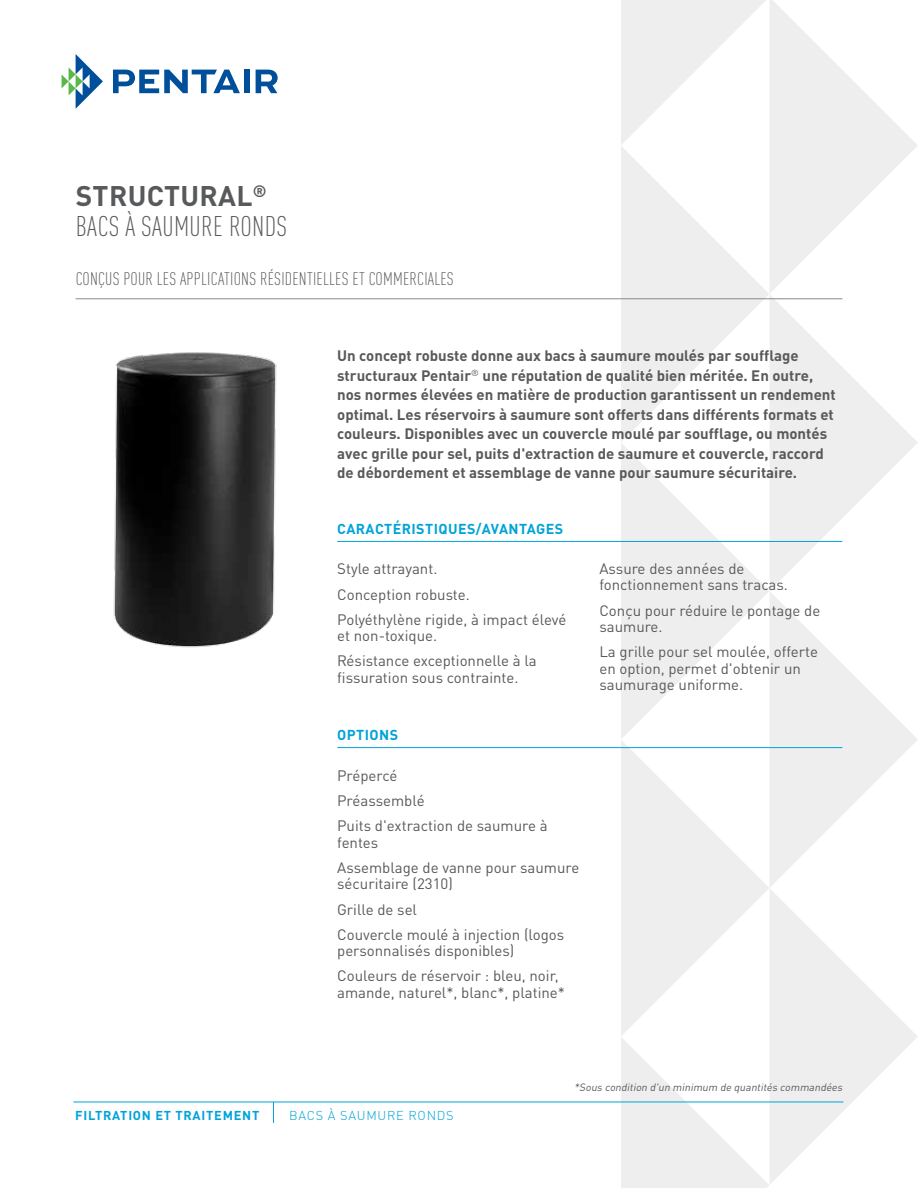
<style>
.page{position:relative;width:918px;height:1188px;background:#fff}
.page>*{position:absolute;margin:0;border:0;box-sizing:border-box;transform-origin:0 0}
.t1{font:300 condensed 28.05px/30px "DIN Pro";letter-spacing:.01em;color:#58595b}
.t2{font:300 condensed 18px "DIN Pro";letter-spacing:.01em;color:#58595b}
.t3{font:15px/25.2px "DIN Pro";color:#58595b}
.t4{font:700 15px/19.5px "DIN Pro";color:#58595b}
.t5{font:700 14.25px "DIN Pro";letter-spacing:.03em;color:#00a3d8}
.t6{font:700 12.75px "DIN Pro";letter-spacing:.06em;color:#00a3d8}
.t7{font:300 12.75px "DIN Pro";letter-spacing:.06em;color:#00a3d8}
.t8{font:italic 10.5px "DIN Pro";color:#58595b}
.s1{font-weight:700;font-stretch:normal}
</style>
<div class="page">
<svg style="left:621px;top:0;width:145px;height:145px"></svg>
<svg style="left:770px;top:0;width:148px;height:293px;fill:#eee"></svg>
<svg style="left:621px;top:146px;width:148px;height:296px;fill:#f0f0f0"></svg>
<svg style="left:769px;top:295px;width:149px;height:295px"></svg>
<svg style="left:621px;top:443px;width:148px;height:296px;fill:#f0f0f0"></svg>
<svg style="left:769px;top:592px;width:149px;height:295px;fill:#eee"></svg>
<svg style="left:621px;top:740px;width:148px;height:296px;fill:#eee"></svg>
<svg style="left:769px;top:889px;width:149px;height:295px;fill:#eee"></svg>
<svg style="left:621px;top:1037px;width:148px;height:151px"></svg>
<hr style="left:73px;top:1102px;width:770px;height:1px;background:#00a3d8">
<svg style="left:273px;top:1103px;width:1px;height:20px"></svg>
<svg style="left:62px;top:54px;width:41px;height:55px"></svg>
<svg style="left:113px;top:70px;width:127px;height:23px"></svg>
<div style="left:244px;top:70px;width:5px;height:23px;background:#004f9a"></div>
<svg style="left:256px;top:70px;width:22px;height:23px"></svg>
<hr style="left:76px;top:298px;width:766px;height:1px;background:#888a8d">
<img style="left:113px;top:352px;width:164px;height:296px">
<hr style="left:337px;top:541px;width:505px;height:1px;background:#00a3d8">
<hr style="left:337px;top:747px;width:505px;height:1px;background:#00a3d8">
<h1 class="t1" style="left:76px;top:179px;width:213px"><span class="s1">STRUCTURAL</span><sup>®<br></sup>BACS À SAUMURE RONDS</h1>
<p class="t2" style="left:76px;top:266px;width:380px">CONÇUS POUR LES APPLICATIONS RÉSIDENTIELLES ET COMMERCIALES</p>
<p class="t4" style="left:337px;top:344px;width:500px">Un concept robuste donne aux bacs à saumure moulés par soufflage structuraux Pentair<sup>®</sup> une réputation de qualité bien méritée. En outre, nos normes élevées en matière de production garantissent un rendement optimal. Les réservoirs à saumure sont offerts dans différents formats et couleurs. Disponibles avec un couvercle moulé par soufflage, ou montés avec grille pour sel, puits d'extraction de saumure et couvercle, raccord de débordement et assemblage de vanne pour saumure sécuritaire.</p>
<p class="t5" style="left:337px;top:517px;width:227px">CARACTÉRISTIQUES/AVANTAGES</p>
<p class="t3" style="left:337px;top:555px;width:231px">Style attrayant.<br>Conception robuste.<br>Polyéthylène rigide, à impact élevé</p>
<p class="t3" style="left:337px;top:622px;width:201px">et non-toxique.<br>Résistance exceptionnelle à la</p>
<p class="t3" style="left:337px;top:663px;width:183px">fissuration sous contrainte.</p>
<p class="t5" style="left:337px;top:723px;width:62px">OPTIONS</p>
<p class="t3" style="left:337px;top:761px;width:212px">Prépercé<br>Préassemblé<br>Puits d'extraction de saumure à</p>
<p class="t3" style="left:337px;top:828px;width:244px">fentes<br>Assemblage de vanne pour saumure</p>
<p class="t3" style="left:337px;top:870px;width:229px">sécuritaire (2310)<br>Grille de sel<br>Couvercle moulé à injection (logos</p>
<p class="t3" style="left:337px;top:937px;width:223px">personnalisés disponibles)<br>Couleurs de réservoir : bleu, noir,</p>
<p class="t3" style="left:337px;top:978px;width:229px">amande, naturel*, blanc*, platine*</p>
<p class="t3" style="left:599px;top:559px;width:190px;line-height:16.5px">Assure des années de fonctionnement sans tracas.</p>
<p class="t3" style="left:599px;top:600px;width:223px;line-height:16.5px">Conçu pour réduire le pontage de saumure.</p>
<p class="t3" style="left:599px;top:642px;width:220px;line-height:16.5px">La grille pour sel moulée, offerte en option, permet d'obtenir un saumurage uniforme.</p>
<p class="t6" style="left:75px;top:1105px;width:186px">FILTRATION ET TRAITEMENT</p>
<p class="t7" style="left:289px;top:1106px;width:166px">BACS À SAUMURE RONDS</p>
<p class="t8" style="left:574px;top:1079px;width:272px">*Sous condition d'un minimum de quantités commandées</p>
</div>
